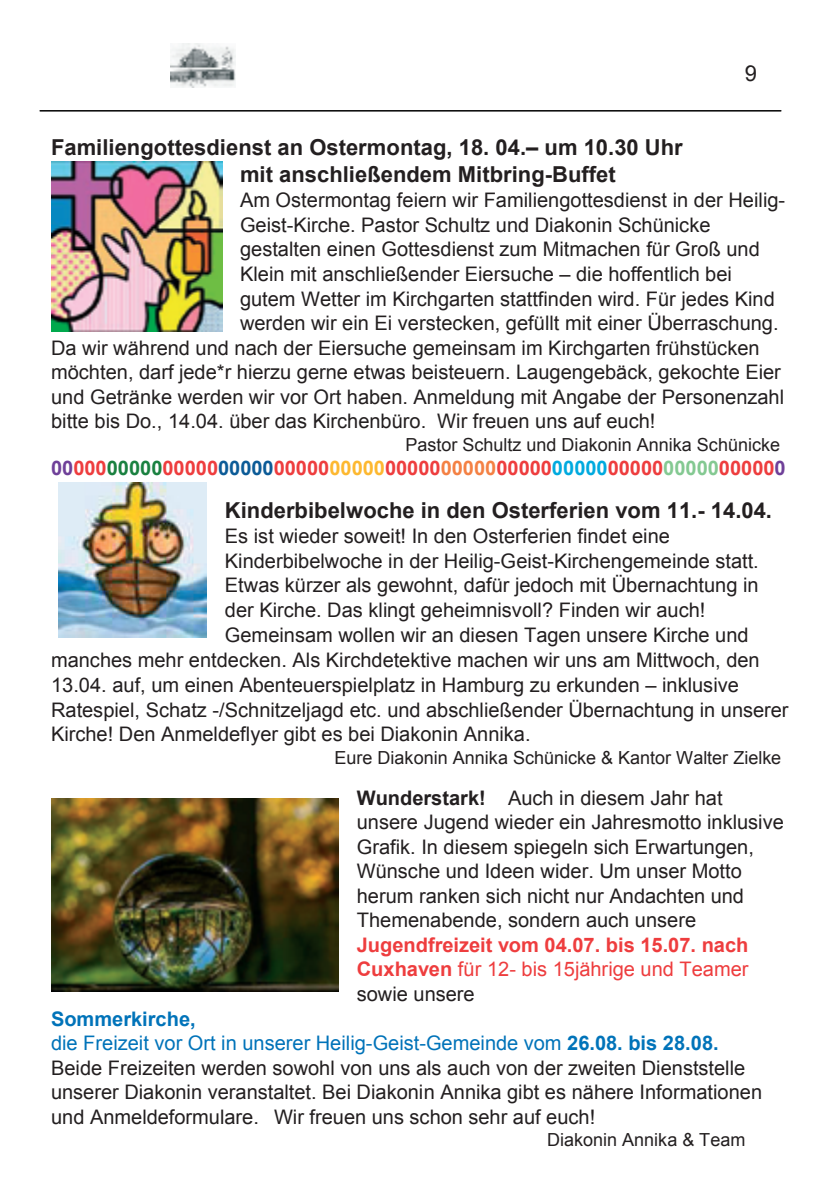
<style>
.page{position:relative;width:840px;height:1191px;background:#fff}
.page>*{position:absolute;margin:0;border:0;box-sizing:border-box;transform-origin:0 0}
.t1{font:700 22px/27.2px "Arial";color:#231f20}
.t2{font:22px "Arial";color:#231f20}
.t3{font:20px/24.6px "Arial";color:#231f20}
.t4{font:700 20px/24.4px "Arial";color:#ee3d3e;text-align:justify}
.t5{font:18px "Arial";color:#231f20}
.s1{color:#6f4099}
.s2{color:#1a8140}
.s3{color:#0c5b97}
.s4{color:#fdb830}
.s5{color:#f48144}
.s6{color:#00aadf}
.s7{color:#84c992}
.s8{font-weight:700}
.s9{font-weight:400}
.s10{font-weight:400;color:#231f20}
.s11{font-weight:700;color:#0073b9}
.s12{color:#0073b9}
</style>
<div class="page">
<img style="left:170px;top:44px;width:65px;height:43px">
<hr style="left:40px;top:110px;width:740px;height:2px;background:#000">
<img style="left:52px;top:798px;width:286px;height:194px">
<img style="left:58px;top:482px;width:149px;height:155px">
<img style="left:52px;top:162px;width:170px;height:170px">
<p class="t2" style="left:744px;top:59px;width:14px">9</p>
<p class="t1" style="left:240px;top:135px;width:444px;text-indent:-189px">Familiengottesdienst an Ostermontag, 18. 04.– um 10.30 Uhr mit anschließendem Mitbring-Buffet</p>
<p class="t3" style="left:240px;top:188px;width:546px">Am Ostermontag feiern wir Familiengottesdienst in der Heilig-</p>
<p class="t3" style="left:240px;top:213px;width:471px">Geist-Kirche. Pastor Schultz und Diakonin Schünicke</p>
<p class="t3" style="left:240px;top:237px;width:521px">gestalten einen Gottesdienst zum Mitmachen für Groß und</p>
<p class="t3" style="left:240px;top:262px;width:493px">Klein mit anschließender Eiersuche – die hoffentlich bei</p>
<p class="t3" style="left:240px;top:286px;width:536px">gutem Wetter im Kirchgarten stattfinden wird. Für jedes Kind</p>
<p class="t3" style="left:240px;top:311px;width:540px">werden wir ein Ei verstecken, gefüllt mit einer Überraschung.</p>
<p class="t3" style="left:51px;top:335px;width:709px">Da wir während und nach der Eiersuche gemeinsam im Kirchgarten frühstücken</p>
<p class="t3" style="left:51px;top:360px;width:731px">möchten, darf jede*r hierzu gerne etwas beisteuern. Laugengebäck, gekochte Eier</p>
<p class="t3" style="left:51px;top:384px;width:734px">und Getränke werden wir vor Ort haben. Anmeldung mit Angabe der Personenzahl</p>
<p class="t3" style="left:51px;top:409px;width:605px">bitte bis Do., 14.04. über das Kirchenbüro. Wir freuen uns auf euch!</p>
<p class="t5" style="left:405px;top:433px;width:376px">Pastor Schultz und Diakonin Annika Schünicke</p>
<p class="t4" style="left:51px;top:456px;width:735px"><span class="s1">00</span>000<span class="s2">00000</span>00000<span class="s3">00000</span>00000<span class="s4">00000</span>00000<span class="s5">00000</span>00000<span class="s6">00000</span>00000<span class="s7">00000</span>00000<span class="s1">0</span></p>
<p class="t1" style="left:225px;top:497px;width:548px">Kinderbibelwoche in den Osterferien vom 11.- 14.04.</p>
<p class="t3" style="left:225px;top:523px;width:446px">Es ist wieder soweit! In den Osterferien findet eine</p>
<p class="t3" style="left:225px;top:548px;width:535px">Kinderbibelwoche in der Heilig-Geist-Kirchengemeinde statt.</p>
<p class="t3" style="left:225px;top:573px;width:535px">Etwas kürzer als gewohnt, dafür jedoch mit Übernachtung in</p>
<p class="t3" style="left:225px;top:598px;width:482px">der Kirche. Das klingt geheimnisvoll? Finden wir auch!</p>
<p class="t3" style="left:225px;top:623px;width:525px">Gemeinsam wollen wir an diesen Tagen unsere Kirche und</p>
<p class="t3" style="left:51px;top:647px;width:709px">manches mehr entdecken. Als Kirchdetektive machen wir uns am Mittwoch, den</p>
<p class="t3" style="left:51px;top:672px;width:689px">13.04. auf, um einen Abenteuerspielplatz in Hamburg zu erkunden – inklusive</p>
<p class="t3" style="left:51px;top:697px;width:738px">Ratespiel, Schatz -/Schnitzeljagd etc. und abschließender Übernachtung in unserer</p>
<p class="t3" style="left:51px;top:722px;width:481px">Kirche! Den Anmeldeflyer gibt es bei Diakonin Annika.</p>
<p class="t5" style="left:334px;top:746px;width:448px">Eure Diakonin Annika Schünicke &amp; Kantor Walter Zielke</p>
<p class="t3" style="left:356px;top:785px;width:428px"><span class="s8">Wunderstark!</span> Auch in diesem Jahr hat unsere Jugend wieder ein Jahresmotto inklusive Grafik. In diesem spiegeln sich Erwartungen, Wünsche und Ideen wider. Um unser Motto herum ranken sich nicht nur Andachten und Themenabende, sondern auch unsere</p>
<p class="t4" style="left:356px;top:933px;width:393px">Jugendfreizeit vom 04.07. bis 15.07. nach Cuxhaven <span class="s9">für 12- bis 15jährige und Teamer </span><span class="s10">sowie unsere</span></p>
<p class="t3" style="left:51px;top:1006px;width:712px"><span class="s11">Sommerkirche,<br></span><span class="s12">die Freizeit vor Ort in unserer Heilig-Geist-Gemeinde vom</span> <span class="s11">26.08. bis 28.08.<br></span>Beide Freizeiten werden sowohl von uns als auch von der zweiten Dienststelle unserer Diakonin veranstaltet. Bei Diakonin Annika gibt es nähere Informationen und Anmeldeformulare. Wir freuen uns schon sehr auf euch!</p>
<p class="t5" style="left:547px;top:1128px;width:199px">Diakonin Annika &amp; Team</p>
</div>
